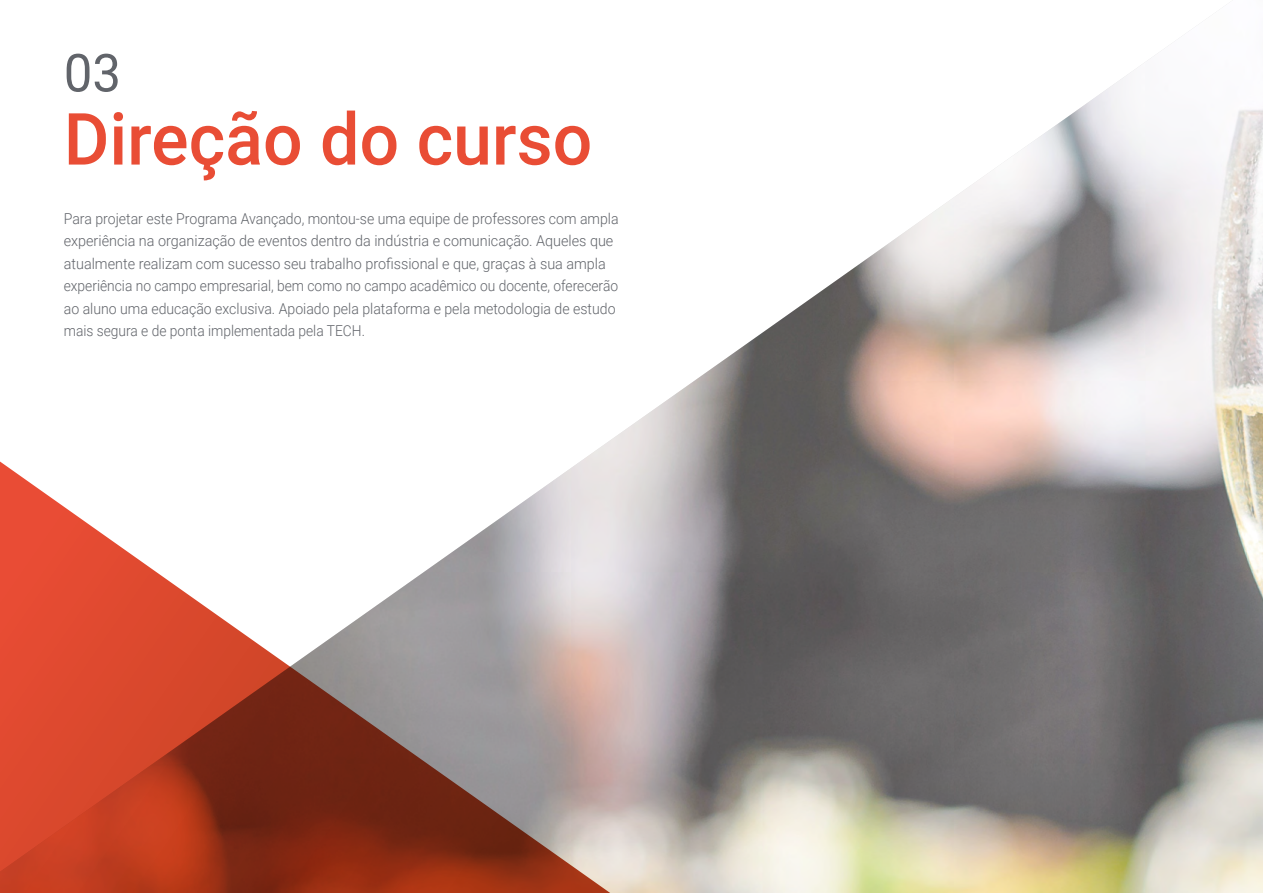
<style>
.page{position:relative;width:1263px;height:893px;background:#fff}
.page>*{position:absolute;margin:0;border:0;box-sizing:border-box;transform-origin:0 0}
.t1{font:500 72px "Roboto";color:#e94d35}
.t2{font:52.5px "Roboto";color:#61646a}
.t3{font:300 15px/22.5px "Roboto";color:#61646a;scale:.94 1}
</style>
<div class="page">
<img style="left:602px;top:48px;width:661px;height:845px">
<svg style="left:0;top:446px;width:640px;height:447px"></svg>
<h2 class="t2" style="left:64px;top:36px;width:59px">03</h2>
<h1 class="t1" style="left:64px;top:89px;width:530px">Direção do curso</h1>
<p class="t3" style="left:64px;top:207px;width:592px">Para projetar este Programa Avançado, montou-se uma equipe de professores com ampla experiência na organização de eventos dentro da indústria e comunicação. Aqueles que atualmente realizam com sucesso seu trabalho profissional e que, graças à sua ampla experiência no campo empresarial, bem como no campo acadêmico ou docente, oferecerão ao aluno uma educação exclusiva. Apoiado pela plataforma e pela metodologia de estudo mais segura e de ponta implementada pela TECH.</p>
</div>
